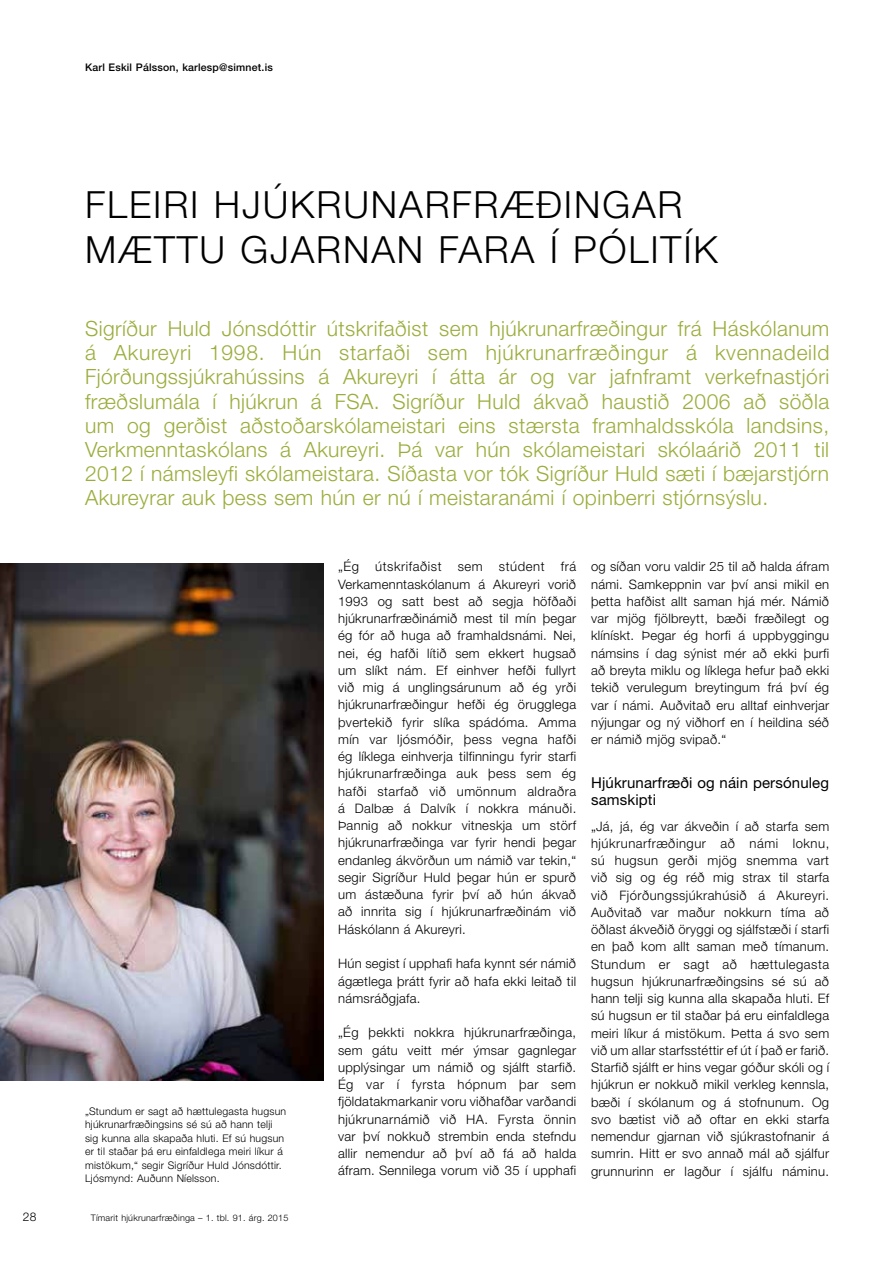
<style>
.page{position:relative;width:893px;height:1263px;background:#fff}
.page>*{position:absolute;margin:0;border:0;box-sizing:border-box;transform-origin:0 0}
.t1{font:300 37.5px/45px "Helvetica Neue LT Pro";letter-spacing:.05em;color:#000}
.t2{font:300 21px/24px "Helvetica Neue LT Pro";letter-spacing:.02em;color:#9cac3b;text-align:justify}
.t3{font:15px/17.2px "Helvetica Neue LT Pro";letter-spacing:.01em;color:#000}
.t4{font:300 13.05px/17.2px "Helvetica Neue LT Pro";letter-spacing:.02em;color:#000;text-align:justify}
.t5{font:300 12px "Helvetica Neue LT Pro";color:#000}
.t6{font:300 10.5px/13.5px "Helvetica Neue LT Pro";letter-spacing:.02em;color:#000}
.t7{font:500 10.5px "Helvetica Neue LT Pro";letter-spacing:.02em;color:#000}
.t8{font:300 9px "Helvetica Neue LT Pro";letter-spacing:.025em;color:#000}
</style>
<div class="page">
<img style="left:0;top:564px;width:324px;height:516px">
<p class="t7" style="left:85px;top:61px;width:189px">Karl Eskil Pálsson, karlesp@simnet.is</p>
<h1 class="t1" style="left:85px;top:181px;width:634px">FLEIRI HJÚKRUNARFRÆÐINGAR<br>MÆTTU GJARNAN FARA Í PÓLITÍK</h1>
<p class="t2" style="left:85px;top:317px;width:746px">Sigríður Huld Jónsdóttir útskrifaðist sem hjúkrunarfræðingur frá Háskólanum á Akureyri 1998. Hún starfaði sem hjúkrunarfræðingur á kvennadeild Fjórðungssjúkrahússins á Akureyri í átta ár og var jafnframt verkefnastjóri fræðslumála í hjúkrun á FSA. Sigríður Huld ákvað haustið 2006 að söðla um og gerðist aðstoðarskólameistari eins stærsta framhaldsskóla landsins, Verkmenntaskólans á Akureyri. Þá var hún skólameistari skólaárið 2011 til 2012 í námsleyfi skólameistara. Síðasta vor tók Sigríður Huld sæti í bæjarstjórn Akureyrar auk þess sem hún er nú í meistaranámi í opinberri stjórnsýslu.</p>
<p class="t6" style="left:85px;top:1104px;width:203px">„Stundum er sagt að hættulegasta hugsun hjúkrunarfræðingsins sé sú að hann telji sig kunna alla skapaða hluti. Ef sú hugsun er til staðar þá eru einfaldlega meiri líkur á mistökum,“ segir Sigríður Huld Jónsdóttir.<br>Ljósmynd: Auðunn Níelsson.</p>
<p class="t5" style="left:23px;top:1209px;width:15px">28</p>
<p class="t8" style="left:91px;top:1212px;width:199px">Tímarit hjúkrunarfræðinga – 1. tbl. 91. árg. 2015</p>
<p class="t4" style="left:338px;top:558px;width:240px">„Ég útskrifaðist sem stúdent frá Verkamenntaskólanum á Akureyri vorið 1993 og satt best að segja höfðaði hjúkrunarfræðinámið mest til mín þegar ég fór að huga að framhaldsnámi. Nei, nei, ég hafði lítið sem ekkert hugsað um slíkt nám. Ef einhver hefði fullyrt við mig á unglingsárunum að ég yrði hjúkrunarfræðingur hefði ég örugglega þvertekið fyrir slíka spádóma. Amma mín var ljósmóðir, þess vegna hafði ég líklega einhverja tilfinningu fyrir starfi hjúkrunarfræðinga auk þess sem ég hafði starfað við umönnum aldraðra á Dalbæ á Dalvík í nokkra mánuði.<br>Þannig að nokkur vitneskja um störf hjúkrunarfræðinga var fyrir hendi þegar endanleg ákvörðun um námið var tekin,“ segir Sigríður Huld þegar hún er spurð um ástæðuna fyrir því að hún ákvað að innrita sig í hjúkrunarfræðinám við Háskólann á Akureyri.</p>
<p class="t4" style="left:338px;top:955px;width:240px">Hún segist í upphafi hafa kynnt sér námið ágætlega þrátt fyrir að hafa ekki leitað til námsráðgjafa.</p>
<p class="t4" style="left:338px;top:1024px;width:240px">„Ég þekkti nokkra hjúkrunarfræðinga, sem gátu veitt mér ýmsar gagnlegar upplýsingar um námið og sjálft starfið.<br>Ég var í fyrsta hópnum þar sem fjöldatakmarkanir voru viðhafðar varðandi hjúkrunarnámið við HA. Fyrsta önnin var því nokkuð strembin enda stefndu allir nemendur að því að fá að halda áfram. Sennilega vorum við 35 í upphafi</p>
<p class="t4" style="left:591px;top:558px;width:240px">og síðan voru valdir 25 til að halda áfram námi. Samkeppnin var því ansi mikil en þetta hafðist allt saman hjá mér. Námið var mjög fjölbreytt, bæði fræðilegt og klínískt. Þegar ég horfi á uppbyggingu námsins í dag sýnist mér að ekki þurfi að breyta miklu og líklega hefur það ekki tekið verulegum breytingum frá því ég var í námi. Auðvitað eru alltaf einhverjar nýjungar og ný viðhorf en í heildina séð er námið mjög svipað.“</p>
<p class="t3" style="left:591px;top:773px;width:240px">Hjúkrunarfræði og náin persónuleg samskipti</p>
<p class="t4" style="left:591px;top:817px;width:240px">„Já, já, ég var ákveðin í að starfa sem hjúkrunarfræðingur að námi loknu, sú hugsun gerði mjög snemma vart við sig og ég réð mig strax til starfa við Fjórðungssjúkrahúsið á Akureyri.<br>Auðvitað var maður nokkurn tíma að öðlast ákveðið öryggi og sjálfstæði í starfi en það kom allt saman með tímanum.<br>Stundum er sagt að hættulegasta hugsun hjúkrunarfræðingsins sé sú að hann telji sig kunna alla skapaða hluti. Ef sú hugsun er til staðar þá eru einfaldlega meiri líkur á mistökum. Þetta á svo sem við um allar starfsstéttir ef út í það er farið.<br>Starfið sjálft er hins vegar góður skóli og í hjúkrun er nokkuð mikil verkleg kennsla, bæði í skólanum og á stofnunum. Og svo bætist við að oftar en ekki starfa nemendur gjarnan við sjúkrastofnanir á sumrin. Hitt er svo annað mál að sjálfur grunnurinn er lagður í sjálfu náminu.</p>
</div>
